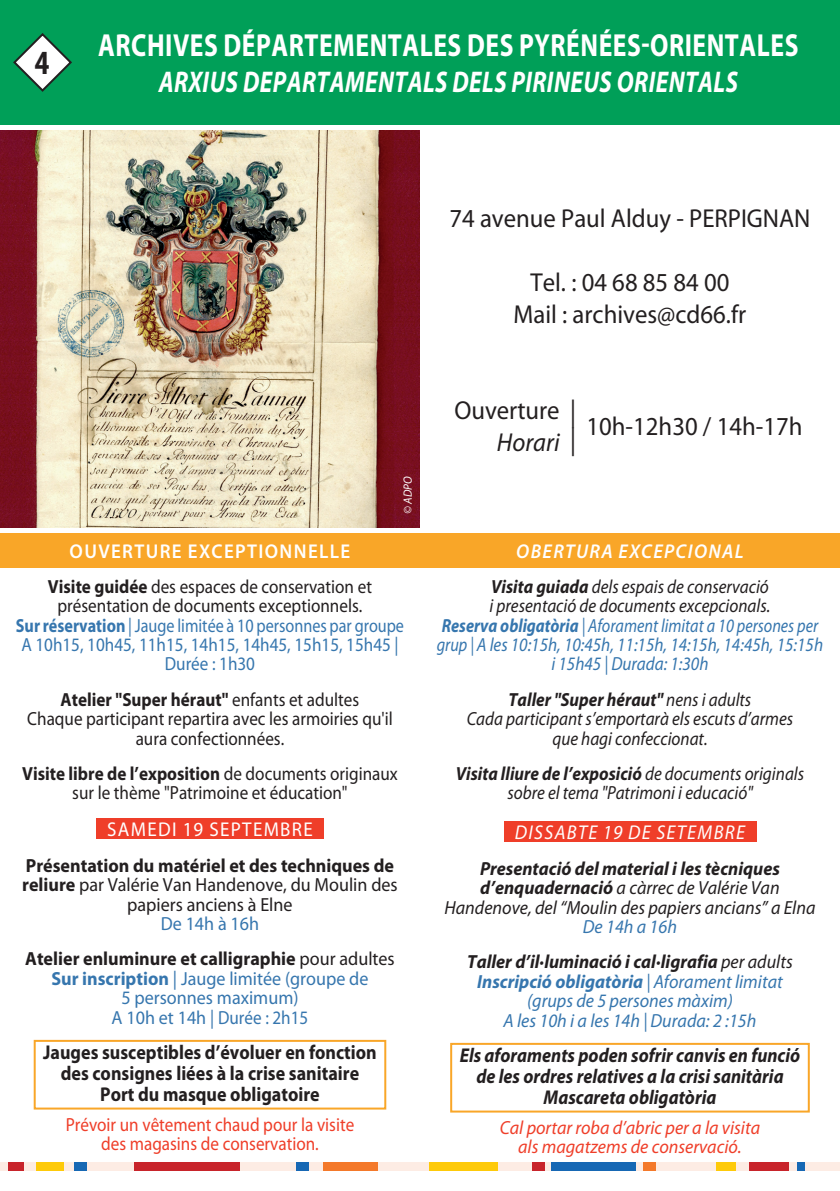
<style>
.page{position:relative;width:840px;height:1191px;background:#fff}
.page>*{position:absolute;margin:0;border:0;box-sizing:border-box;transform-origin:0 0}
.t1{font:700 condensed 34px "Myriad Pro";color:#231f20}
.t2{font:700 32px "Myriad Pro";letter-spacing:.02em;color:#fff;scale:.8 1}
.t3{font:italic 700 30px "Myriad Pro";letter-spacing:.02em;color:#fff;scale:.8 1}
.t4{font:26px/32px "Myriad Pro";color:#231f20;text-align:center;scale:.95 1}
.t5{font:italic 26px "Myriad Pro";color:#231f20;scale:.95 1}
.t6{font:italic 700 20px/21px "Myriad Pro";color:#231f20;text-align:center;scale:.9 1}
.t7{font:700 20px/21px "Myriad Pro";color:#231f20;text-align:center;scale:.9 1}
.t8{font:600 20px "Myriad Pro";letter-spacing:.07em;color:#fff;scale:.95 1}
.t9{font:italic 20px "Myriad Pro";letter-spacing:.07em;color:#fff;scale:.95 1}
.t10{font:italic 600 20px "Myriad Pro";letter-spacing:.07em;color:#fff;scale:.95 1}
.t11{font:20px "Myriad Pro";letter-spacing:.07em;color:#fff;scale:.95 1}
.t12{font:italic 19px/19.4px "Myriad Pro";color:#3676ae;text-align:center;scale:.85 1}
.t13{font:19px/19.4px "Myriad Pro";color:#231f20;text-align:center;scale:.9 1}
.t14{font:19px/19.4px "Myriad Pro";color:#3676ae;text-align:center;scale:.85 1}
.t15{font:italic 19px/19.4px "Myriad Pro";color:#231f20;text-align:center;scale:.9 1}
.t16{font:italic 19px/19.4px "Myriad Pro";color:#231f20;text-align:center;scale:.95 1}
.t17{font:19px/19.4px "Myriad Pro";color:#231f20;text-align:center;scale:.95 1}
.t18{font:italic 19px/19.4px "Myriad Pro";color:#3676ae;text-align:center;scale:.95 1}
.t19{font:19px/19.4px "Myriad Pro";color:#3676ae;text-align:center;scale:.95 1}
.t20{font:19px/19px "Myriad Pro";color:#ef3e29;text-align:center;scale:.9 1}
.t21{font:italic 19px/19px "Myriad Pro";color:#ef3e29;text-align:center;scale:.95 1}
.t22{font:italic 700 19px/35.4px "Myriad Pro";color:#231f20;text-align:center;scale:.95 1}
.t23{font:700 19px/35.4px "Myriad Pro";color:#231f20;text-align:center;scale:.95 1}
.t24{font:italic 12px "Myriad Pro";color:#fff;scale:.95 1}
.s1{font-size:28.6px}
.s2{font-style:normal;font-size:28.6px}
.s3{font-weight:700;color:#231f20}
.s4{color:#231f20}
.s5{font-weight:700}
.s6{font-weight:400;color:#3676ae}
.s7{font-weight:400}
</style>
<div class="page">
<div style="left:503px;top:821px;width:252px;height:21px;background:#ef3e29"></div>
<div style="left:450px;top:1042px;width:359px;height:70px;border:2px solid #f9a628"></div>
<div style="left:96px;top:818px;width:227px;height:21px;background:#ef3e29"></div>
<div style="left:34px;top:1039px;width:352px;height:70px;border:2px solid #f9a628"></div>
<div style="left:0;top:533px;width:839px;height:34px;background:#f9a628"></div>
<img style="left:0;top:130px;width:420px;height:397px">
<div style="left:0;top:0;width:839px;height:125px;background:#009f58"></div>
<svg style="left:13px;top:33px;width:59px;height:59px"></svg>
<div style="left:0;top:1162px;width:839px;height:9px;background:#fdece4"></div>
<div style="left:296px;top:1162px;width:12px;height:9px;background:#1768b4"></div>
<div style="left:134px;top:1162px;width:106px;height:9px;background:#c8242b"></div>
<div style="left:74px;top:1162px;width:13px;height:9px;background:#1768b4"></div>
<div style="left:36px;top:1162px;width:28px;height:9px;background:#feca0a"></div>
<div style="left:8px;top:1162px;width:16px;height:9px;background:#c8242b"></div>
<div style="left:323px;top:1162px;width:55px;height:9px;background:#f4792a"></div>
<div style="left:429px;top:1162px;width:68px;height:9px;background:#feca0a"></div>
<div style="left:532px;top:1162px;width:12px;height:9px;background:#c8242b"></div>
<div style="left:550px;top:1162px;width:85px;height:9px;background:#1768b4"></div>
<div style="left:643px;top:1162px;width:12px;height:9px;background:#f4792a"></div>
<div style="left:715px;top:1162px;width:20px;height:9px;background:#feca0a"></div>
<div style="left:748px;top:1162px;width:40px;height:9px;background:#c8242b"></div>
<div style="left:796px;top:1162px;width:8px;height:9px;background:#1768b4"></div>
<h1 class="t1" style="left:35px;top:44px;width:16px">4</h1>
<h2 class="t2" style="left:98px;top:28px;width:876px">ARCHIVES DÉPARTEMENTALES DES PYRÉNÉES-ORIENTALES</h2>
<h3 class="t3" style="left:159px;top:66px;width:725px">ARXIUS DEPARTAMENTALS DELS PIRINEUS ORIENTALS</h3>
<h3 class="t4" style="left:449px;top:202px;width:381px">74 avenue Paul Alduy - PERPIGNAN</h3>
<h3 class="t4" style="left:513px;top:266px;width:246px">Tel. : 04 68 85 84 00<br>Mail : archives@cd66.fr</h3>
<p class="t24" style="left:401px;top:514px;width:40px;rotate:-90deg">© ADPO</p>
<h3 class="t4" style="left:454px;top:394px;width:129px">Ouverture <span class="s1">|</span></h3>
<h3 class="t5" style="left:496px;top:428px;width:85px">Horari <span class="s2">|</span></h3>
<h3 class="t4" style="left:586px;top:410px;width:229px">10h-12h30 / 14h-17h</h3>
<p class="t8" style="left:70px;top:540px;width:297px">OUVERTURE EXCEPTIONNELLE</p>
<p class="t10" style="left:516px;top:540px;width:241px">OBERTURA EXCEPCIONAL</p>
<p class="t14" style="left:16px;top:577px;width:458px"><span class="s3">Visite guidée</span> <span class="s4">des espaces de conservation et présentation de documents exceptionnels.<br></span><span class="s5">Sur réservation</span> | Jauge limitée à 10 personnes par groupe A 10h15, 10h45, 11h15, 14h15, 14h45, 15h15, 15h45 | Durée : 1h30</p>
<p class="t13" style="left:27px;top:690px;width:407px"><span class="s5">Atelier "Super héraut"</span> enfants et adultes<br>Chaque participant repartira avec les armoiries qu'il aura confectionnées.</p>
<p class="t13" style="left:22px;top:764px;width:419px"><span class="s5">Visite libre de l’exposition</span> de documents originaux sur le thème "Patrimoine et éducation"</p>
<p class="t11" style="left:107px;top:818px;width:218px">SAMEDI 19 SEPTEMBRE</p>
<p class="t17" style="left:22px;top:856px;width:396px"><span class="s5">Présentation du matériel et des techniques de reliure</span> par Valérie Van Handenove, du Moulin des papiers anciens à Elne</p>
<p class="t23" style="left:25px;top:906px;width:390px"><span class="s6">De 14h à 16h<br></span>Atelier enluminure et calligraphie <span class="s7">pour adultes</span></p>
<p class="t19" style="left:51px;top:969px;width:335px"><span class="s5">Sur inscription</span> | Jauge limitée (groupe de<br>5 personnes maximum)<br>A 10h et 14h | Durée : 2h15</p>
<p class="t7" style="left:43px;top:1041px;width:372px">Jauges susceptibles d’évoluer en fonction des consignes liées à la crise sanitaire<br>Port du masque obligatoire</p>
<p class="t20" style="left:66px;top:1115px;width:322px">Prévoir un vêtement chaud pour la visite des magasins de conservation.</p>
<p class="t12" style="left:436px;top:577px;width:455px"><span class="s3">Visita guiada</span> <span class="s4">dels espais de conservació<br>i presentació de documents excepcionals.<br></span><span class="s5">Reserva obligatòria</span> | Aforament limitat a 10 persones per grup | A les 10:15h, 10:45h, 11:15h, 14:15h, 14:45h, 15:15h i 15h45 | Durada: 1:30h</p>
<p class="t15" style="left:466px;top:690px;width:364px"><span class="s5">Taller "Super héraut"</span> nens i adults<br>Cada participant s’emportarà els escuts d’armes que hagi confeccionat.</p>
<p class="t15" style="left:455px;top:764px;width:388px"><span class="s5">Visita lliure de l’exposició</span> de documents originals sobre el tema "Patrimoni i educació"</p>
<p class="t9" style="left:514px;top:822px;width:244px">DISSABTE 19 DE SETEMBRE</p>
<p class="t16" style="left:444px;top:859px;width:392px"><span class="s5">Presentació del material i les tècniques d’enquadernació</span> a càrrec de Valérie Van<br>Handenove, del “Moulin des papiers ancians” a Elna</p>
<p class="t22" style="left:467px;top:909px;width:344px"><span class="s6">De 14h a 16h<br></span>Taller d’il·luminació i cal·ligrafia <span class="s7">per adults</span></p>
<p class="t18" style="left:477px;top:972px;width:323px"><span class="s5">Inscripció obligatòria</span> | Aforament limitat (grups de 5 persones màxim)<br>A les 10h i a les 14h | Durada: 2 :15h</p>
<p class="t6" style="left:459px;top:1044px;width:380px">Els aforaments poden sofrir canvis en funció de les ordres relatives a la crisi sanitària<br>Mascareta obligatòria</p>
<p class="t21" style="left:499px;top:1118px;width:275px">Cal portar roba d’abric per a la visita als magatzems de conservació.</p>
</div>
